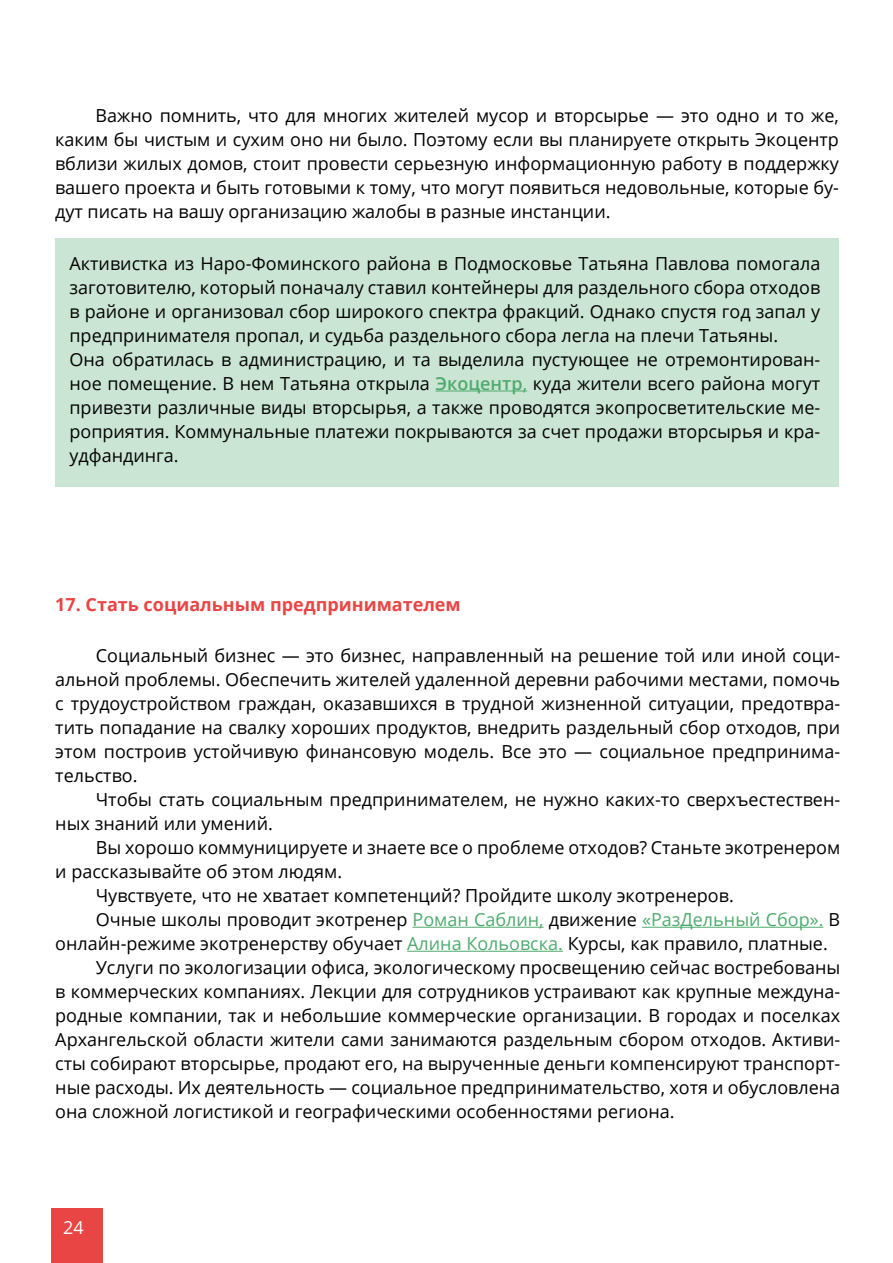
<style>
.page{position:relative;width:893px;height:1263px;background:#fff}
.page>*{position:absolute;margin:0;border:0;box-sizing:border-box;transform-origin:0 0}
.t1{font:18px/24px "Open Sans";color:#000;text-align:justify}
.t2{font:18px/24px "Open Sans";color:#020203}
.t3{font:700 18px "Open Sans";color:#e94544}
.t4{font:18px "Open Sans";color:#fff}
.s1{font-weight:600;color:#4faa6e}
.s2{color:#4faa6e}
</style>
<div class="page">
<div style="left:52px;top:1209px;width:51px;height:54px;background:#e94544"></div>
<div style="left:55px;top:238px;width:784px;height:248px;background:#cae5d3"></div>
<hr style="left:436px;top:391px;width:91px;height:1px;background:#4faa6e">
<hr style="left:412px;top:927px;width:132px;height:1px;background:#4faa6e">
<hr style="left:642px;top:927px;width:181px;height:1px;background:#4faa6e">
<hr style="left:407px;top:951px;width:156px;height:1px;background:#4faa6e">
<p class="t1" style="left:55px;top:103px;width:785px;text-indent:40px">Важно помнить, что для многих жителей мусор и вторсырье — это одно и то же, каким бы чистым и сухим оно ни было. Поэтому если вы планируете открыть Экоцентр вблизи жилых домов, стоит провести серьезную информационную работу в поддержку вашего проекта и быть готовыми к тому, что могут появиться недовольные, которые бу&shy;дут писать на вашу организацию жалобы в разные инстанции.</p>
<p class="t2" style="left:69px;top:251px;width:752px">Активистка из Наро-Фоминского района в Подмосковье Татьяна Павлова помогала заготовителю, который поначалу ставил контейнеры для раздельного сбора отходов в районе и организовал сбор широкого спектра фракций. Однако спустя год запал у предпринимателя пропал, и судьба раздельного сбора легла на плечи Татьяны.<br>Она обратилась в администрацию, и та выделила пустующее не отремонтирован&shy;ное помещение. В нем Татьяна открыла <span class="s1">Экоцентр</span><span class="s2">,</span> куда жители всего района могут привезти различные виды вторсырья, а также проводятся экопросветительские ме&shy;роприятия. Коммунальные платежи покрываются за счет продажи вторсырья и кра&shy;удфандинга.</p>
<p class="t3" style="left:55px;top:592px;width:407px">17. Стать социальным предпринимателем</p>
<p class="t1" style="left:55px;top:643px;width:786px;text-indent:40px">Социальный бизнес — это бизнес, направленный на решение той или иной соци&shy;альной проблемы. Обеспечить жителей удаленной деревни рабочими местами, помочь с трудоустройством граждан, оказавшихся в трудной жизненной ситуации, предотвра&shy;тить попадание на свалку хороших продуктов, внедрить раздельный сбор отходов, при этом построив устойчивую финансовую модель. Все это — социальное предпринима&shy;тельство.</p>
<p class="t1" style="left:55px;top:787px;width:786px;text-indent:40px">Чтобы стать социальным предпринимателем, не нужно каких-то сверхъестествен&shy;ных знаний или умений.</p>
<p class="t1" style="left:96px;top:835px;width:746px">Вы хорошо коммуницируете и знаете все о проблеме отходов? Станьте экотренером</p>
<p class="t1" style="left:55px;top:859px;width:288px">и рассказывайте об этом людям.</p>
<p class="t1" style="left:96px;top:883px;width:639px">Чувствуете, что не хватает компетенций? Пройдите школу экотренеров.</p>
<p class="t1" style="left:96px;top:907px;width:746px">Очные школы проводит экотренер <span class="s2">Роман Саблин,</span> движение <span class="s2">«РазДельный Сбор».</span> В</p>
<p class="t1" style="left:55px;top:931px;width:774px">онлайн-режиме экотренерству обучает <span class="s2">Алина Кольовска.</span> Курсы, как правило, платные.</p>
<p class="t1" style="left:96px;top:955px;width:746px">Услуги по экологизации офиса, экологическому просвещению сейчас востребованы</p>
<p class="t1" style="left:55px;top:979px;width:786px">в коммерческих компаниях. Лекции для сотрудников устраивают как крупные междуна-</p>
<p class="t1" style="left:55px;top:1003px;width:786px">родные компании, так и небольшие коммерческие организации. В городах и поселках</p>
<p class="t1" style="left:55px;top:1027px;width:786px">Архангельской области жители сами занимаются раздельным сбором отходов. Активи-</p>
<p class="t1" style="left:55px;top:1051px;width:786px">сты собирают вторсырье, продают его, на вырученные деньги компенсируют транспорт-</p>
<p class="t1" style="left:55px;top:1075px;width:786px">ные расходы. Их деятельность — социальное предпринимательство, хотя и обусловлена</p>
<p class="t1" style="left:55px;top:1099px;width:621px">она сложной логистикой и географическими особенностями региона.</p>
<p class="t4" style="left:63px;top:1215px;width:22px">24</p>
</div>
